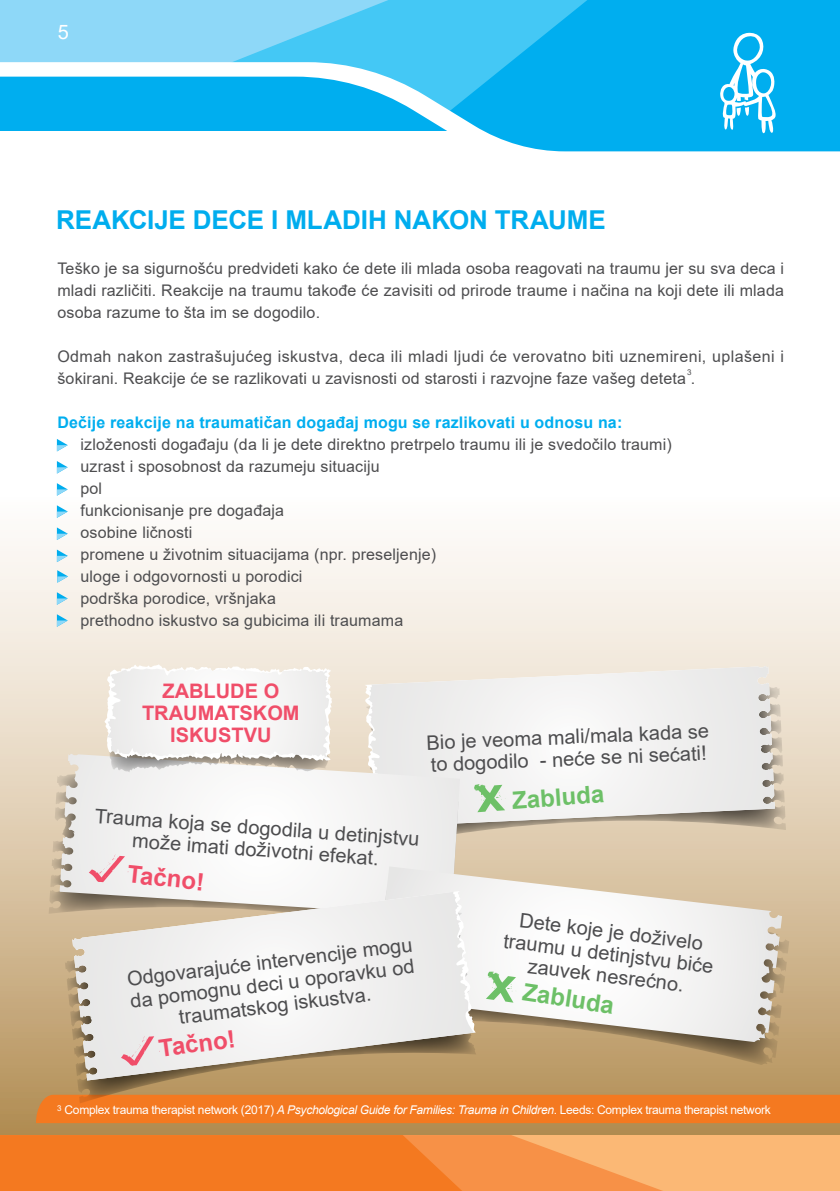
<style>
.page{position:relative;width:840px;height:1191px;background:#fff}
.page>*{position:absolute;margin:0;border:0;box-sizing:border-box;transform-origin:0 0}
.t1{font:700 26px "Arial";letter-spacing:-.005em;color:#00adee}
.t2{font:700 24px "Arial";color:#6dc067}
.t3{font:700 24px "Arial";color:#f04e69}
.t4{font:20px/22px "Arial";color:#4d4d4f;text-align:center}
.t5{font:700 20px/22px "Arial";color:#f04e69;text-align:center}
.t6{font:20px "Arial";color:#fff}
.t7{font:16px/22px "Arial";letter-spacing:.01em;color:#4d4d4f}
.t8{font:12px "Arial";letter-spacing:-.025em;color:#fff}
.t9{font:8px "Arial";color:#4d4d4f}
.s1{font-weight:700;color:#00aeef}
.s2{font-style:italic}
</style>
<div class="page">
<div style="left:0;top:493px;width:839px;height:697px;background:linear-gradient(to bottom,#fff,#b0894c)"></div>
<div style="left:0;top:0;width:205px;height:62px;background:#8ed8f8"></div>
<svg style="left:205px;top:0;width:232px;height:62px;background:#65cff6"></svg>
<svg style="left:437px;top:0;width:402px;height:62px;background:#14b5f0"></svg>
<svg style="left:0;top:62px;width:839px;height:90px;fill:#00aeef"></svg>
<div style="left:0;top:1135px;width:839px;height:56px;background:#fbb875"></div>
<svg style="left:0;top:1135px;width:663px;height:56px;background:#f58532"></svg>
<div style="left:36px;top:1094px;width:803px;height:29px;background:#f47920"></div>
<svg style="left:719px;top:33px;width:57px;height:100px"></svg>
<svg style="left:57px;top:439px;width:11px;height:12px"></svg>
<svg style="left:57px;top:461px;width:11px;height:12px"></svg>
<svg style="left:57px;top:483px;width:11px;height:13px"></svg>
<svg style="left:57px;top:505px;width:11px;height:13px"></svg>
<svg style="left:57px;top:527px;width:11px;height:13px"></svg>
<svg style="left:57px;top:549px;width:11px;height:13px"></svg>
<svg style="left:57px;top:570px;width:11px;height:13px"></svg>
<svg style="left:57px;top:592px;width:11px;height:13px"></svg>
<svg style="left:57px;top:614px;width:11px;height:13px"></svg>
<svg style="left:458px;top:678px;width:327px;height:171px;background:#dccab0"></svg>
<svg style="left:366px;top:666px;width:408px;height:161px"></svg>
<svg style="left:49px;top:769px;width:409px;height:170px;fill:#f5f4f4"></svg>
<svg style="left:63px;top:754px;width:16px;height:94px;background:#d3ccc3"></svg>
<svg style="left:371px;top:889px;width:417px;height:176px"></svg>
<svg style="left:65px;top:911px;width:411px;height:192px;background:#c78b4d"></svg>
<svg style="left:72px;top:891px;width:403px;height:189px;fill:#efeeee"></svg>
<svg style="left:72px;top:937px;width:18px;height:80px"></svg>
<svg style="left:104px;top:664px;width:228px;height:108px"></svg>
<svg style="left:473px;top:782px;width:33px;height:30px"></svg>
<svg style="left:374px;top:970px;width:400px;height:72px"></svg>
<svg style="left:89px;top:853px;width:41px;height:31px"></svg>
<svg style="left:121px;top:1035px;width:40px;height:31px"></svg>
<p class="t6" style="left:58px;top:18px;width:13px">5</p>
<p class="t1" style="left:56px;top:202px;width:551px">REAKCIJE DECE I MLADIH NAKON TRAUME</p>
<p class="t7" style="left:57px;top:257px;width:727px;text-align:justify">Teško je sa sigurnošću predvideti kako će dete ili mlada osoba reagovati na traumu jer su sva deca i mladi različiti. Reakcije na traumu takođe će zavisiti od prirode traume i načina na koji dete ili mlada osoba razume to šta im se dogodilo.</p>
<p class="t7" style="left:57px;top:345px;width:727px">Odmah nakon zastrašujućeg iskustva, deca ili mladi ljudi će verovatno biti uznemireni, uplašeni i šokirani. Reakcije će se razlikovati u zavisnosti od starosti i razvojne faze vašeg deteta .</p>
<p class="t7" style="left:80px;top:411px;width:592px;text-indent:-23px"><span class="s1">Dečije reakcije na traumatičan događaj mogu se razlikovati u odnosu na: </span>izloženosti događaju (da li je dete direktno pretrpelo traumu ili je svedočilo traumi) uzrast i sposobnost da razumeju situaciju<br>pol<br>funkcionisanje pre događaja<br>osobine ličnosti<br>promene u životnim situacijama (npr. preseljenje)<br>uloge i odgovornosti u porodici<br>podrška porodice, vršnjaka<br>prethodno iskustvo sa gubicima ili traumama</p>
<p class="t9" style="left:686px;top:366px;width:6px">3</p>
<p class="t5" style="left:142px;top:680px;width:159px">ZABLUDE O<br>TRAUMATSKOM<br>ISKUSTVU</p>
<p class="t4" style="left:96px;top:805px;width:326px;rotate:4deg">Trauma koja se dogodila u detinjstvu može imati doživotni efekat.</p>
<p class="t3" style="left:129px;top:857px;width:78px;rotate:6deg">Tačno!</p>
<p class="t4" style="left:126px;top:968px;width:288px;rotate:-7deg">Odgovarajuće intervencije mogu da pomognu deci u oporavku od traumatskog iskustva.</p>
<p class="t3" style="left:157px;top:1031px;width:78px;rotate:-8deg">Tačno!</p>
<p class="t4" style="left:426px;top:730px;width:284px;text-align:left;rotate:-2deg">Bio je veoma mali/mala kada se to dogodilo - neće se ni sećati!</p>
<p class="t2" style="left:510px;top:783px;width:94px;rotate:-4deg">Zabluda</p>
<p class="t4" style="left:507px;top:907px;width:213px;rotate:7deg">Dete koje je doživelo traumu u detinjstvu biće zauvek nesrećno.</p>
<p class="t2" style="left:525px;top:974px;width:94px;rotate:9deg">Zabluda</p>
<p class="t8" style="left:57px;top:1101px;width:714px"><sup>3</sup> Complex trauma therapist network (2017) <span class="s2">A Psychological Guide for Families: Trauma in Children</span>. Leeds: Complex trauma therapist network</p>
</div>
